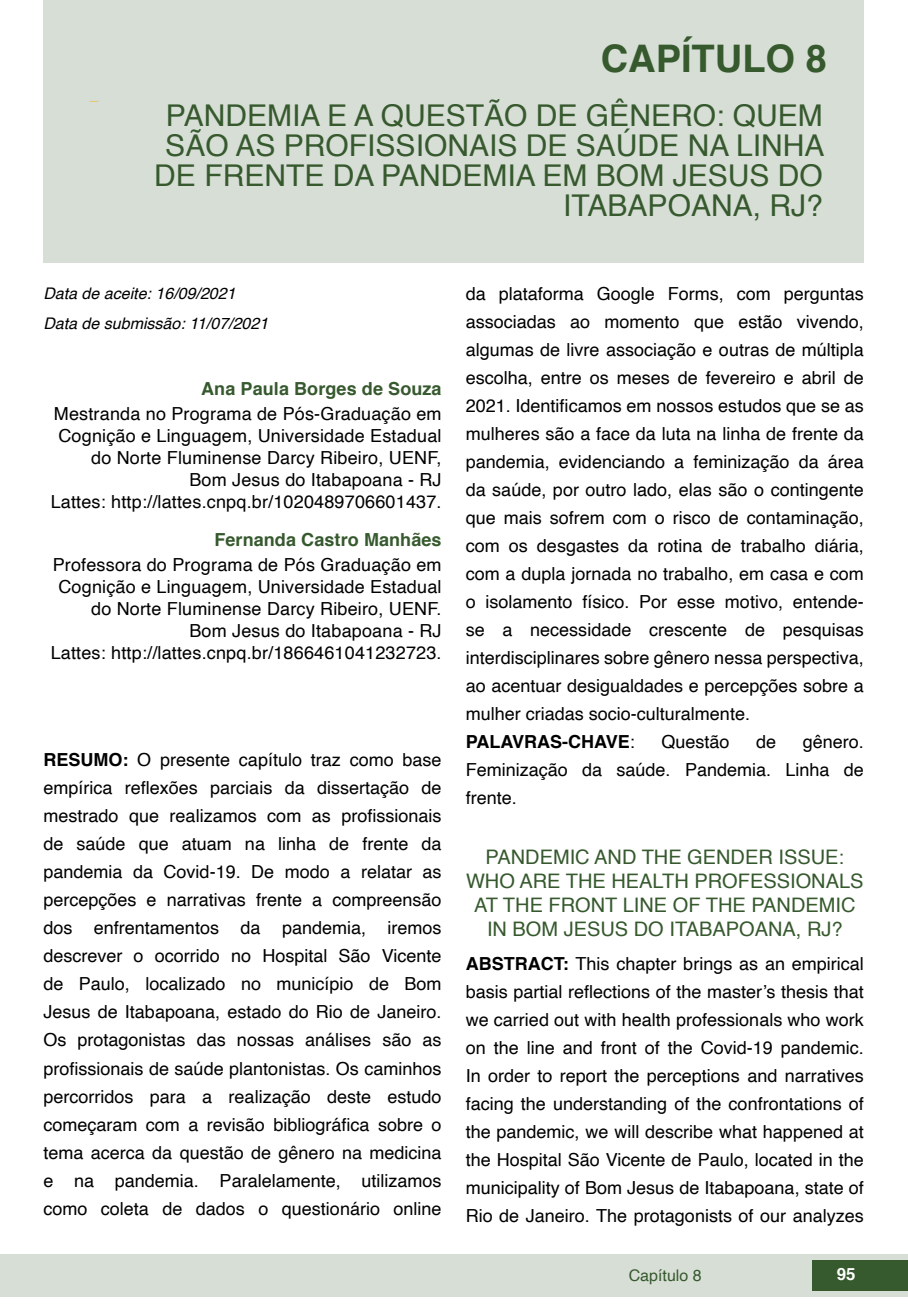
<style>
.page{position:relative;width:908px;height:1304px;background:#fff}
.page>*{position:absolute;margin:0;border:0;box-sizing:border-box;transform-origin:0 0}
.cap{font:700 38px "Helvetica";color:#36592e}
.nome_artigos{font:30px/30px "Helvetica";color:#36592e;text-align:right}
.título_Inglês{font:20px/24px "Helvetica";color:#36592e;text-align:center}
.Resumos_e_PC_TXT{font:18px/28px "Helvetica";color:#000;text-align:justify}
.info_autores{font:18px/22px "Helvetica";letter-spacing:.01em;color:#000;text-align:right}
.nome_autores{font:700 18px "Helvetica";letter-spacing:.005em;color:#36592e}
.Resumos_e_PC_TXT-2{font:700 18px "Helvetica";color:#000}
.t1{font:700 16.8px "Helvetica";color:#fff}
.data{font:italic 16px "Helvetica";color:#000}
.t2{font:16px "Helvetica";color:#36592e}
.s1{font-weight:700}
.s2{font-weight:400}
</style>
<div class="page">
<div style="left:0;top:1254px;width:906px;height:43px;background:#d7ded5"></div>
<div style="left:812px;top:1261px;width:95px;height:30px;background:#36592e"></div>
<div style="left:43px;top:0;width:820px;height:263px;background:#d7ded5"></div>
<p class="cap" style="left:600px;top:28px;width:227px">CAPÍTULO 8</p>
<p class="nome_artigos" style="left:154px;top:102px;width:671px">PANDEMIA E A QUESTÃO DE GÊNERO: QUEM<br>SÃO AS PROFISSIONAIS DE SAÚDE NA LINHA<br>DE FRENTE DA PANDEMIA EM BOM JESUS DO<br>ITABAPOANA, RJ?</p>
<p class="data" style="left:43px;top:280px;width:194px">Data de aceite: 16/09/2021</p>
<p class="data" style="left:43px;top:311px;width:226px">Data de submissão: 11/07/2021</p>
<p class="nome_autores" style="left:201px;top:374px;width:242px">Ana Paula Borges de Souza</p>
<p class="info_autores" style="left:54px;top:403px;width:389px">Mestranda no Programa de Pós-Graduação em<br>Cognição e Linguagem, Universidade Estadual do Norte Fluminense Darcy Ribeiro, UENF,</p>
<p class="info_autores" style="left:189px;top:469px;width:253px">Bom Jesus do Itabapoana - RJ</p>
<p class="info_autores" style="left:51px;top:491px;width:392px">Lattes: http://lattes.cnpq.br/1020489706601437.</p>
<p class="nome_autores" style="left:214px;top:525px;width:229px">Fernanda Castro Manhães</p>
<p class="info_autores" style="left:53px;top:554px;width:390px">Professora do Programa de Pós Graduação em<br>Cognição e Linguagem, Universidade Estadual do Norte Fluminense Darcy Ribeiro, UENF.</p>
<p class="info_autores" style="left:189px;top:620px;width:253px">Bom Jesus do Itabapoana - RJ</p>
<p class="info_autores" style="left:51px;top:642px;width:392px">Lattes: http://lattes.cnpq.br/1866461041232723.</p>
<p class="Resumos_e_PC_TXT" style="left:43px;top:747px;width:399px"><span class="s1">RESUMO:</span> O presente capítulo traz como base empírica reflexões parciais da dissertação de mestrado que realizamos com as profissionais de saúde que atuam na linha de frente da pandemia da Covid-19. De modo a relatar as percepções e narrativas frente a compreensão dos enfrentamentos da pandemia, iremos descrever o ocorrido no Hospital São Vicente de Paulo, localizado no município de Bom Jesus de Itabapoana, estado do Rio de Janeiro.<br>Os protagonistas das nossas análises são as profissionais de saúde plantonistas. Os caminhos percorridos para a realização deste estudo começaram com a revisão bibliográfica sobre o tema acerca da questão de gênero na medicina e na pandemia. Paralelamente, utilizamos como coleta de dados o questionário online</p>
<p class="Resumos_e_PC_TXT" style="left:465px;top:280px;width:399px">da plataforma Google Forms, com perguntas associadas ao momento que estão vivendo, algumas de livre associação e outras de múltipla escolha, entre os meses de fevereiro e abril de 2021. Identificamos em nossos estudos que se as mulheres são a face da luta na linha de frente da pandemia, evidenciando a feminização da área da saúde, por outro lado, elas são o contingente que mais sofrem com o risco de contaminação, com os desgastes da rotina de trabalho diária, com a dupla jornada no trabalho, em casa e com o isolamento físico. Por esse motivo, entende&shy;se a necessidade crescente de pesquisas interdisciplinares sobre gênero nessa perspectiva, ao acentuar desigualdades e percepções sobre a mulher criadas socio-culturalmente.</p>
<p class="Resumos_e_PC_TXT-2" style="left:465px;top:727px;width:171px">PALAVRAS-CHAVE<span class="s2">:</span></p>
<p class="Resumos_e_PC_TXT" style="left:661px;top:729px;width:70px">Questão</p>
<p class="Resumos_e_PC_TXT" style="left:755px;top:729px;width:22px">de</p>
<p class="Resumos_e_PC_TXT" style="left:465px;top:729px;width:399px;text-indent:337px">gênero.<br>Feminização da saúde. Pandemia. Linha de frente.</p>
<p class="título_Inglês" style="left:466px;top:846px;width:399px">PANDEMIC AND THE GENDER ISSUE:<br>WHO ARE THE HEALTH PROFESSIONALS<br>AT THE FRONT LINE OF THE PANDEMIC<br>IN BOM JESUS DO ITABAPOANA, RJ?</p>
<p class="Resumos_e_PC_TXT" style="left:465px;top:950px;width:399px"><span class="s1">ABSTRACT:</span> This chapter brings as an empirical basis partial reflections of the master’s thesis that we carried out with health professionals who work on the line and front of the Covid-19 pandemic.<br>In order to report the perceptions and narratives facing the understanding of the confrontations of the pandemic, we will describe what happened at the Hospital São Vicente de Paulo, located in the municipality of Bom Jesus de Itabapoana, state of Rio de Janeiro. The protagonists of our analyzes</p>
<p class="t2" style="left:628px;top:1263px;width:74px">Capítulo 8</p>
<p class="t1" style="left:836px;top:1261px;width:20px">95</p>
</div>
